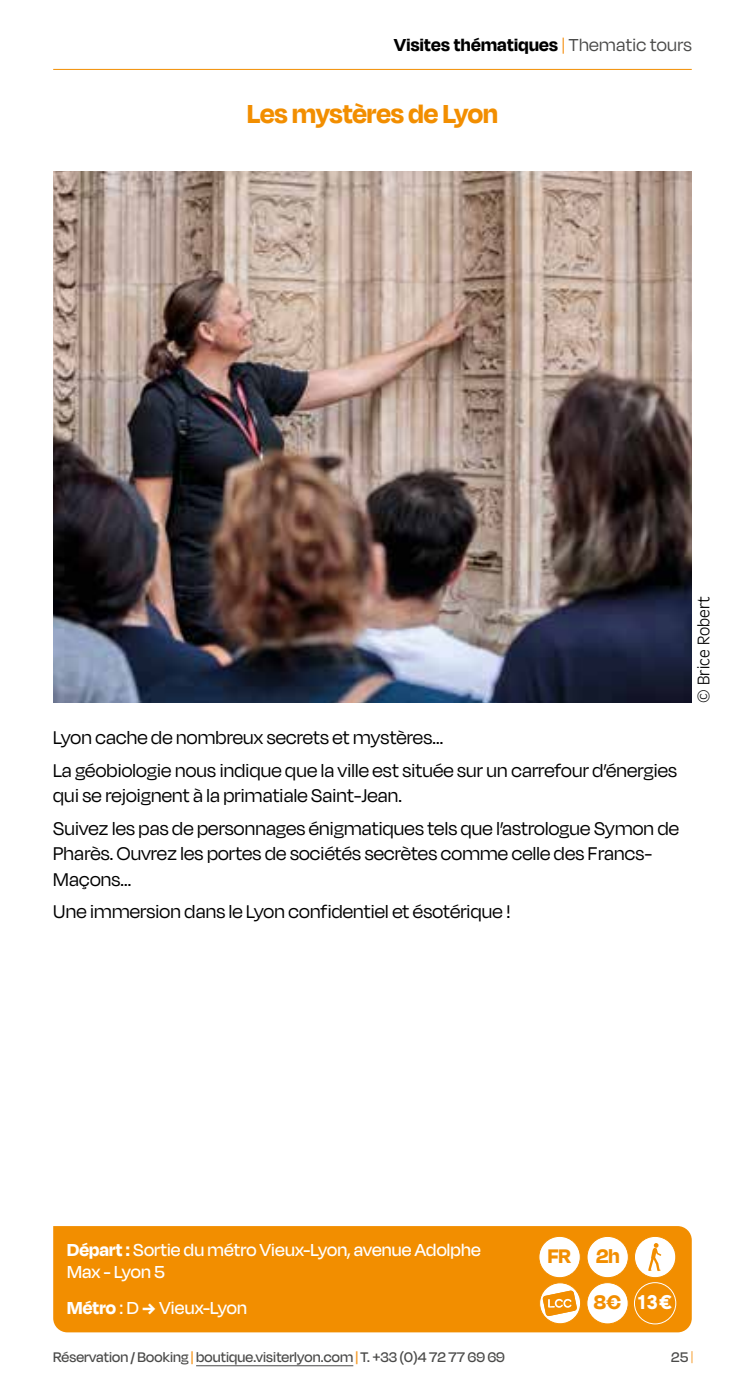
<style>
.page{position:relative;width:745px;height:1382px;background:#fff}
.page>*{position:absolute;margin:0;border:0;box-sizing:border-box;transform-origin:0 0}
.t1{font:700 30px "Degular Display";color:#f28e00}
.t2{font:700 22.75px "Degular Display";color:#f28e00}
.t3{font:21.25px/32.5px "Degular Display";letter-spacing:.01em;color:#000}
.t4{font:500 20px/22.5px "Degular Display";letter-spacing:.01em;color:#fff}
.t5{font:700 20px "Degular Display";letter-spacing:.02em;color:#000}
.t6{font:700 19.75px "Maax";color:#fff}
.t7{font:300 17.5px "Antique Oli";color:#000}
.t8{font:500 16px "Degular Display";letter-spacing:.01em;color:#4a4a49}
.s1{font-weight:400;color:#f6a033}
.s2{font-weight:400;color:#4a4a49}
.s3{font-weight:700}
.s4{font-family:"Maax";font-weight:700;font-size:17.5px}
.s5{font-family:"Degular Display";font-size:22.75px;color:#f28e00}
.s6{color:#f6a033}
</style>
<div class="page">
<svg style="left:691px;top:1351px;width:1px;height:12px"></svg>
<hr style="left:196px;top:1365px;width:157px;height:1px;background:#4a4a49">
<hr style="left:53px;top:69px;width:638px;height:1px;background:#f28e00">
<div style="left:53px;top:1226px;width:638px;height:106px;background:#f28e00"></div>
<div style="left:538px;top:1236px;width:42px;height:42px;background:#fff;border:1px solid #f28e00;border-radius:50%"></div>
<div style="left:586px;top:1236px;width:42px;height:42px;background:#fff;border:1px solid #f28e00;border-radius:50%"></div>
<div style="left:633px;top:1236px;width:42px;height:42px;background:#fff;border:1px solid #f28e00;border-radius:50%"></div>
<svg style="left:648px;top:1243px;width:13px;height:28px"></svg>
<svg style="left:539px;top:1282px;width:41px;height:42px"></svg>
<svg style="left:542px;top:1290px;width:34px;height:26px"></svg>
<div style="left:586px;top:1282px;width:42px;height:42px;background:#fff;border:1px solid #f28e00;border-radius:50%"></div>
<div style="left:633px;top:1282px;width:42px;height:42px;border:1px solid #fff;border-radius:50%"></div>
<img style="left:53px;top:171px;width:638px;height:532px">
<p class="t5" style="left:394px;top:33px;width:299px">Visites thématiques <span class="s1">|</span> <span class="s2">Thematic tours</span></p>
<h1 class="t1" style="left:247px;top:96px;width:252px">Les mystères de Lyon</h1>
<p class="t3" style="left:53px;top:721px;width:625px">Lyon cache de nombreux secrets et mystères...<br>La géobiologie nous indique que la ville est située sur un carrefour d’énergies</p>
<p class="t3" style="left:53px;top:779px;width:627px">qui se rejoignent à la primatiale Saint-Jean.<br>Suivez les pas de personnages énigmatiques tels que l’astrologue Symon de</p>
<p class="t3" style="left:53px;top:841px;width:599px;line-height:25.5px">Pharès. Ouvrez les portes de sociétés secrètes comme celle des Francs-<br>Maçons...</p>
<p class="t3" style="left:53px;top:895px;width:458px">Une immersion dans le Lyon confidentiel et ésotérique !</p>
<p class="t7" style="left:694px;top:703px;width:109px;rotate:-90deg">© Brice Robert</p>
<p class="t4" style="left:67px;top:1238px;width:414px"><span class="s3">Départ :</span> Sortie du métro Vieux-Lyon, avenue Adolphe<br>Max - Lyon 5</p>
<p class="t4" style="left:67px;top:1296px;width:181px"><span class="s3">Métro</span> : D <span class="s4">-&gt;</span> Vieux-Lyon</p>
<p class="t2" style="left:547px;top:1242px;width:74px">FR 2h</p>
<p class="t6" style="left:593px;top:1291px;width:80px"><span class="s5">8€</span> 13€</p>
<p class="t8" style="left:53px;top:1348px;width:453px">Réservation / Booking <span class="s6">|</span> boutique.visiterlyon.com <span class="s6">|</span> T. +33 (0)4 72 77 69 69</p>
<p class="t8" style="left:670px;top:1348px;width:19px">25</p>
</div>
